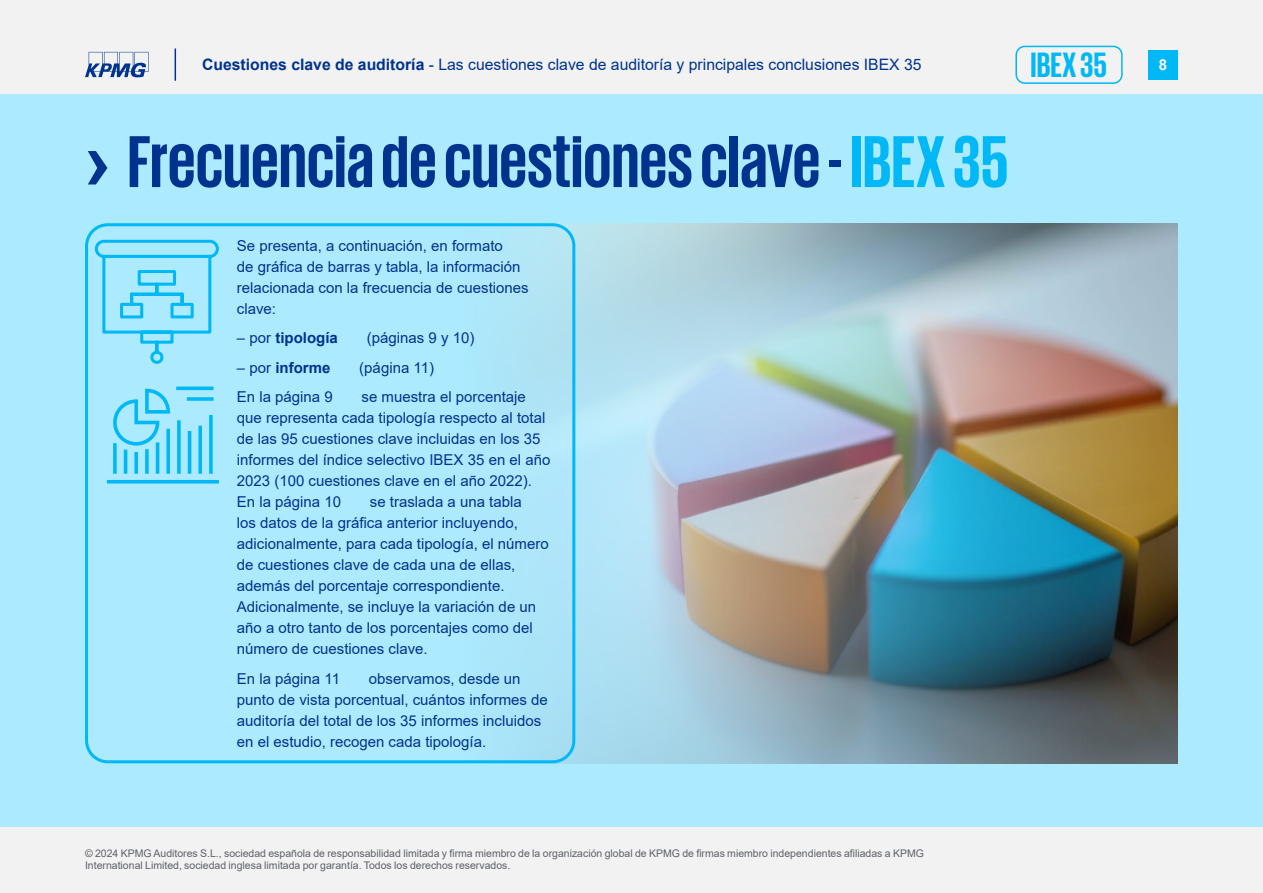
<style>
.page{position:relative;width:1263px;height:893px;background:#fff}
.page>*{position:absolute;margin:0;border:0;box-sizing:border-box;transform-origin:0 0}
.t1{font:700 75px "KPMG";color:#00338d}
.t2{font:700 36px "KPMG";color:#00b8f5}
.t3{font:15.75px "Arial";color:#00338d}
.t4{font:15px/21px "Arial";color:#00338d}
.t5{font:700 15px "Arial";color:#00338d}
.t6{font:700 15px "Arial";color:#fff}
.t7{font:10.5px/12.6px "Arial";color:#5e6168}
.s1{font-weight:700}
.s2{font-family:"Arial"}
.s3{color:#00b8f5}
.s4{font-weight:400}
</style>
<div class="page">
<div style="left:0;top:93px;width:1263px;height:737px;background:#aceaff"></div>
<div style="left:0;top:0;width:1263px;height:93px;background:#f2f2f2"></div>
<div style="left:0;top:827px;width:1263px;height:66px;background:#f2f2f2"></div>
<img style="left:520px;top:223px;width:658px;height:540px">
<div style="left:85px;top:223px;width:490px;height:540px;border:3px solid #00b8f5;border-radius:21px"></div>
<svg style="left:106px;top:386px;width:113px;height:98px"></svg>
<svg style="left:94px;top:239px;width:125px;height:125px"></svg>
<div style="left:1015px;top:46px;width:108px;height:38px;border:2px solid #00b8f5;border-radius:9px"></div>
<svg style="left:85px;top:52px;width:64px;height:25px"></svg>
<hr style="left:175px;top:49px;width:1px;height:32px;background:#00338d">
<div style="left:1148px;top:50px;width:30px;height:30px;background:#00b8f5"></div>
<p class="t3" style="left:202px;top:54px;width:721px"><span class="s1">Cuestiones clave de auditoría</span> - Las cuestiones clave de auditoría y principales conclusiones IBEX 35</p>
<h2 class="t2" style="left:1031px;top:47px;width:78px">IBEX 35</h2>
<p class="t6" style="left:1159px;top:54px;width:10px">8</p>
<h1 class="t1" style="left:85px;top:124px;width:925px"><span class="s2">›</span> Frecuencia de cuestiones clave - <span class="s3">IBEX 35</span></h1>
<p class="t4" style="left:237px;top:235px;width:293px">Se presenta, a continuación, en formato<br>de gráfica de barras y tabla, la información relacionada con la frecuencia de cuestiones clave:</p>
<p class="t5" style="left:237px;top:327px;width:103px"><span class="s4">– por</span> tipología</p>
<p class="t4" style="left:367px;top:327px;width:109px">(páginas 9 y 10)</p>
<p class="t5" style="left:237px;top:357px;width:95px"><span class="s4">– por</span> informe</p>
<p class="t4" style="left:359px;top:357px;width:76px">(página 11)</p>
<p class="t4" style="left:237px;top:386px;width:97px">En la página 9</p>
<p class="t4" style="left:237px;top:386px;width:315px;text-indent:125px">se muestra el porcentaje que representa cada tipología respecto al total de las 95 cuestiones clave incluidas en los 35 informes del índice selectivo IBEX 35 en el año 2023 (100 cuestiones clave en el año 2022).<br>En la página 10</p>
<p class="t4" style="left:237px;top:491px;width:313px;text-indent:133px">se traslada a una tabla<br>los datos de la gráfica anterior incluyendo, adicionalmente, para cada tipología, el número de cuestiones clave de cada una de ellas, además del porcentaje correspondiente.<br>Adicionalmente, se incluye la variación de un año a otro tanto de los porcentajes como del número de cuestiones clave.</p>
<p class="t4" style="left:237px;top:668px;width:105px">En la página 11</p>
<p class="t4" style="left:237px;top:668px;width:312px;text-indent:132px">observamos, desde un punto de vista porcentual, cuántos informes de auditoría del total de los 35 informes incluidos en el estudio, recogen cada tipología.</p>
<p class="t7" style="left:85px;top:847px;width:840px">© 2024 KPMG Auditores S.L., sociedad española de responsabilidad limitada y firma miembro de la organización global de KPMG de firmas miembro independientes afiliadas a KPMG<br>International Limited, sociedad inglesa limitada por garantía. Todos los derechos reservados.</p>
</div>
